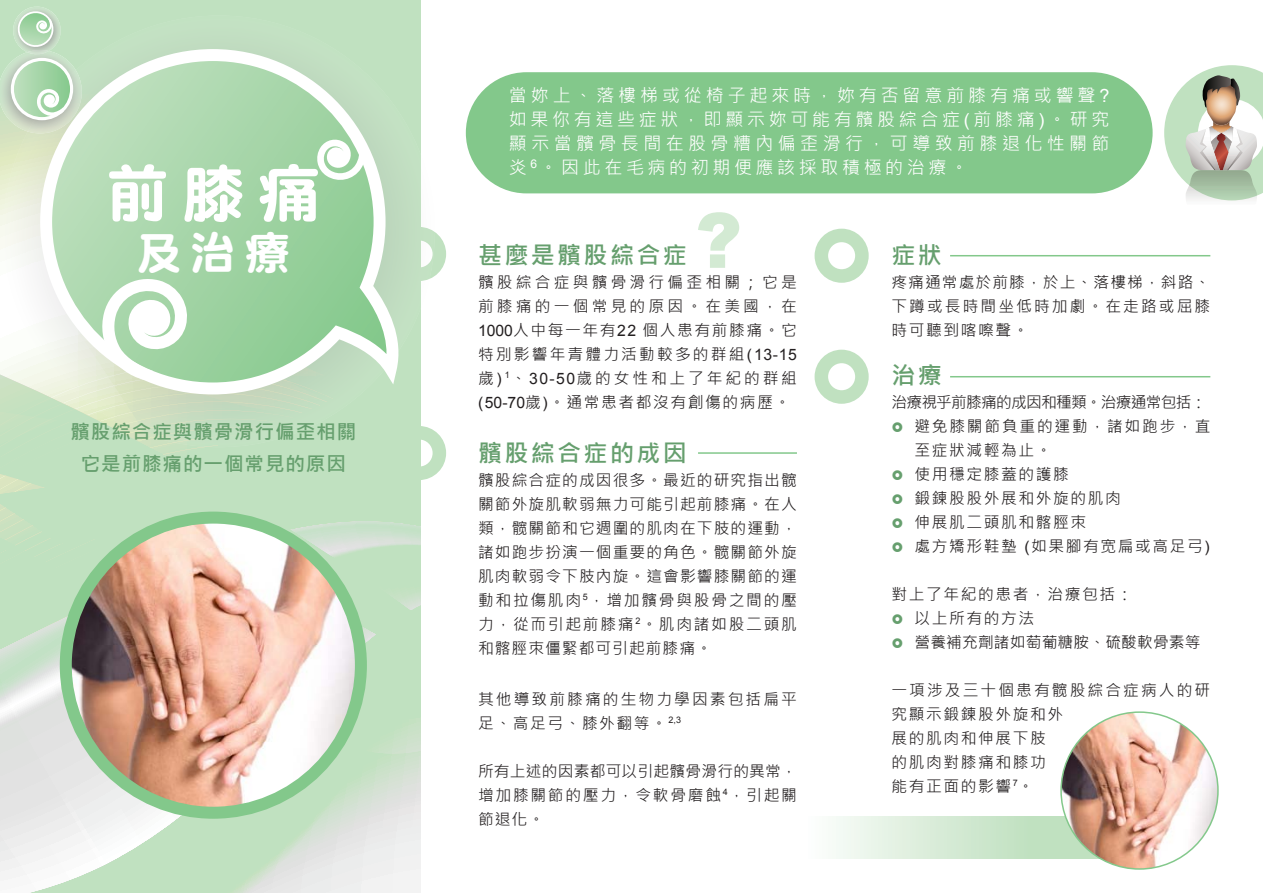
<style>
.page{position:relative;width:1263px;height:893px;background:#fff}
.page>*{position:absolute;margin:0;border:0;box-sizing:border-box;transform-origin:0 0}
.t1{font:63px "DFN Yuan XB HK BF";color:#fff}
.t2{font:45px "DFN Yuan XB HK BF";color:#fff}
.t3{font:700 24px "Microsoft Jheng Hei";letter-spacing:.1em;color:#669f6e}
.t4{font:700 19.5px/32.4px "Microsoft Jheng Hei";letter-spacing:.05em;color:#669f6e;text-align:center}
.t5{font:18px/24px "Microsoft Jheng Hei";letter-spacing:.245em;color:#fff;text-align:justify}
.t6{font:15.75px/24px "Microsoft Jheng Hei";letter-spacing:.1em;color:#231f20;text-align:justify}
.t7{font:15.75px/24px "Microsoft Jheng Hei";letter-spacing:.13em;color:#231f20}
.s1{font-family:"Arial"}
</style>
<div class="page">
<svg style="left:814px;top:229px;width:55px;height:54px"></svg>
<svg style="left:814px;top:350px;width:55px;height:54px"></svg>
<div style="left:466px;top:72px;width:686px;height:121px;background:#83c88b;border-radius:61px"></div>
<svg style="left:421px;top:426px;width:25px;height:54px"></svg>
<svg style="left:0;top:759px;width:421px;height:134px"></svg>
<svg style="left:0;top:699px;width:421px;height:60px;background:#d2e1d2"></svg>
<svg style="left:0;top:376px;width:321px;height:241px;background:#c0e0bf"></svg>
<svg style="left:24px;top:0;width:215px;height:376px;background:#c6e3c5"></svg>
<svg style="left:321px;top:353px;width:100px;height:371px;background:#c1e0c1"></svg>
<div style="left:239px;top:0;width:77px;height:39px;background:#c0e1c0"></div>
<svg style="left:836px;top:816px;width:264px;height:43px;background:#d4ead4"></svg>
<svg style="left:698px;top:212px;width:41px;height:56px"></svg>
<svg style="left:1164px;top:65px;width:99px;height:136px"></svg>
<hr style="left:950px;top:255px;width:260px;height:1px;background:#83c88b">
<hr style="left:950px;top:376px;width:260px;height:1px;background:#83c88b">
<hr style="left:698px;top:452px;width:99px;height:2px;background:#83c88b">
<img style="left:1061px;top:712px;width:157px;height:157px;border-radius:78px">
<img style="left:66px;top:518px;width:295px;height:295px;border-radius:148px">
<div style="left:60px;top:512px;width:307px;height:307px;border:12px solid #83c88b;border-radius:50%"></div>
<svg style="left:3px;top:16px;width:432px;height:431px;background:#d2e4cc"></svg>
<svg style="left:0;top:7px;width:82px;height:126px;background:#c2dec1"></svg>
<svg style="left:40px;top:49px;width:364px;height:345px;background:#b7dcb8"></svg>
<svg style="left:100px;top:274px;width:88px;height:106px"></svg>
<svg style="left:316px;top:0;width:130px;height:353px"></svg>
<h1 class="t1" style="left:106px;top:162px;width:216px">前膝痛</h1>
<h2 class="t2" style="left:137px;top:230px;width:154px">及治療</h2>
<p class="t4" style="left:70px;top:415px;width:287px">髕股綜合症與髕骨滑行偏歪相關它是前膝痛的一個常見的原因</p>
<p class="t5" style="left:509px;top:83px;width:602px">當妳上、落樓梯或從椅子起來時，妳有否留意前膝有痛或響聲<span class="s1">?</span>如果你有這些症狀，即顯示妳可能有髕股綜合症<span class="s1">(</span>前膝痛<span class="s1">)</span>。研究顯示當髕骨長間在股骨糟內偏歪滑行，可導致前膝退化性關節炎<sup>6</sup>。因此在毛病的初期便應該採取積極的治療。</p>
<h3 class="t3" style="left:478px;top:240px;width:210px">甚麼是髕股綜合症</h3>
<p class="t6" style="left:478px;top:270px;width:320px">髕股綜合症與髕骨滑行偏歪相關；它是前膝痛的一個常見的原因。在美國，在<span class="s1">1000</span>人中每一年有<span class="s1">22</span> 個人患有前膝痛。它特別影響年青體力活動較多的群組<span class="s1">(13-15</span>歲<span class="s1">)</span> <sup>1</sup>、<span class="s1">30-50</span>歲的女性和上了年紀的群組<span class="s1">(50-70</span>歲<span class="s1">)</span>。通常患者都沒有創傷的病歷。</p>
<h3 class="t3" style="left:478px;top:438px;width:210px">髕股綜合症的成因</h3>
<p class="t6" style="left:478px;top:468px;width:320px">髕股綜合症的成因很多。最近的研究指出髋關節外旋肌軟弱無力可能引起前膝痛。在人類，髋關節和它週圍的肌肉在下肢的運動，諸如跑步扮演一個重要的角色。髋關節外旋肌肉軟弱令下肢內旋。這會影響膝關節的運動和拉傷肌肉<sup>5</sup>，增加髕骨與股骨之間的壓力，從而引起前膝痛<sup>2</sup>。肌肉諸如股二頭肌和髂脛朿僵緊都可引起前膝痛。</p>
<p class="t7" style="left:478px;top:687px;width:320px">其他導致前膝痛的生物力學因素包括扁平足、高足弓、膝外翻等。<sup>2,3</sup></p>
<p class="t6" style="left:478px;top:759px;width:320px">所有上述的因素都可以引起髕骨滑行的異常，增加膝關節的壓力，令軟骨磨蝕<sup>4</sup>，引起關節退化。</p>
<h3 class="t3" style="left:891px;top:240px;width:52px">症狀</h3>
<p class="t6" style="left:891px;top:270px;width:320px">疼痛通常處於前膝，於上、落樓梯，斜路、下蹲或長時間坐低時加劇。在走路或屈膝時可聽到喀嚓聲。</p>
<h3 class="t3" style="left:891px;top:360px;width:52px">治療</h3>
<p class="t6" style="left:914px;top:390px;width:297px;text-align:left;text-indent:-23px">治療視乎前膝痛的成因和種類。治療通常包括：避免膝關節負重的運動，諸如跑步，直至症狀減輕為止。<br>使用穩定膝蓋的護膝<br>鍛鍊股股外展和外旋的肌肉<br>伸展肌二頭肌和髂脛朿<br>處方矯形鞋墊 <span class="s1">(</span>如果腳有宽扁或高足弓<span class="s1">)</span></p>
<p class="t6" style="left:914px;top:582px;width:288px;text-align:left;text-indent:-23px">對上了年紀的患者，治療包括：<br>以上所有的方法<br>營養補充劑諸如萄葡糖胺、硫酸軟骨素等</p>
<p class="t6" style="left:891px;top:678px;width:320px;text-align:left">一項涉及三十個患有髋股綜合症病人的研究顯示鍛鍊股外旋和外<br>展的肌肉和伸展下肢<br>的肌肉對膝痛和膝功<br>能有正面的影響<sup>7</sup>。</p>
</div>
